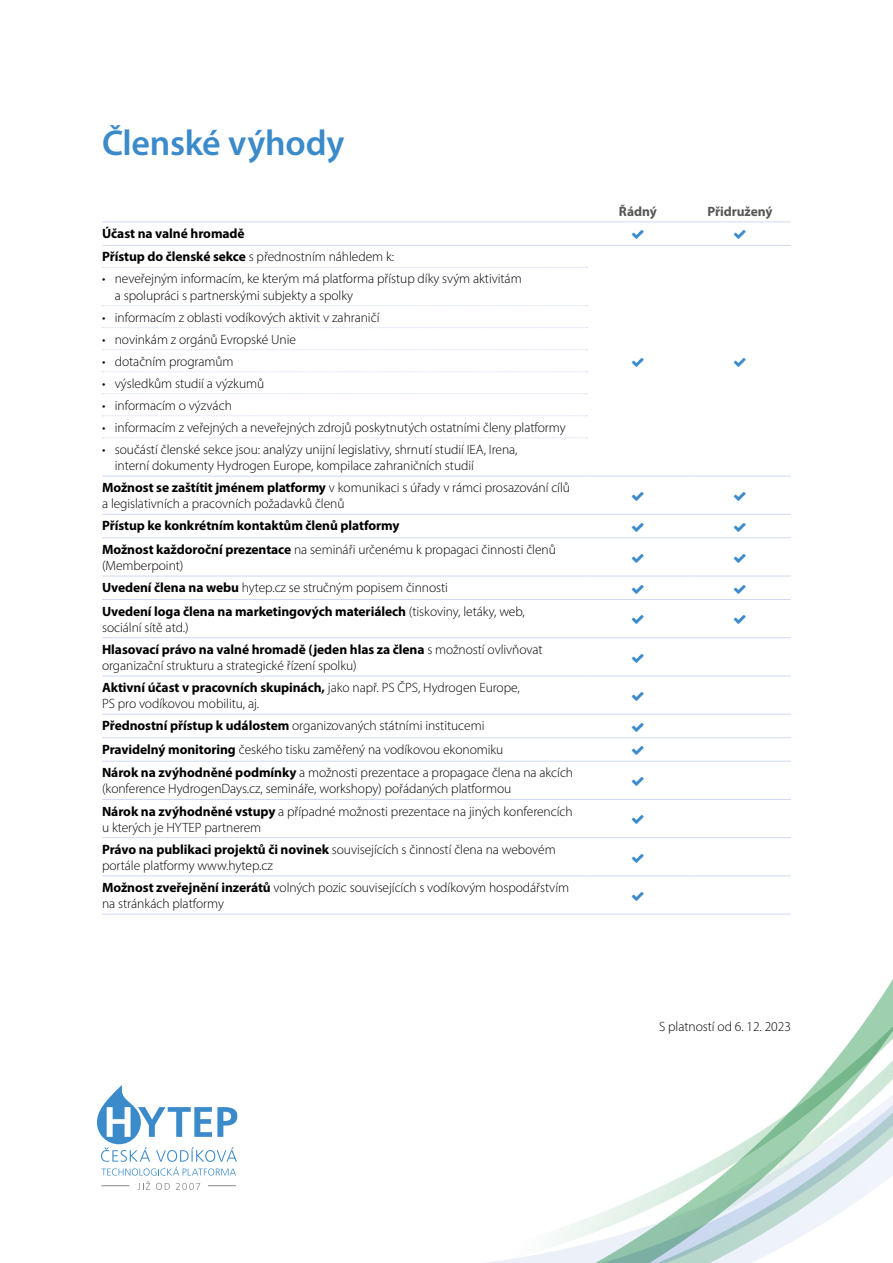
<style>
.page{position:relative;width:893px;height:1263px;background:#fff}
.page>*{position:absolute;margin:0;border:0;box-sizing:border-box;transform-origin:0 0}
.t1{font:600 36px "Myriad Pro";letter-spacing:-.01em;color:#3b8aca}
.t2{font:300 13.5px/16.2px "Myriad Pro";letter-spacing:-.005em;color:#000}
.t3{font:700 13.5px/23.5px "Myriad Pro";letter-spacing:-.005em;color:#000}
.t4{font:700 13.5px "Myriad Pro";letter-spacing:-.005em;color:#575756}
.s1{font-weight:300}
.s2{font-weight:700}
</style>
<div class="page">
<svg style="left:102px;top:675px;width:791px;height:588px"></svg>
<div style="left:0;top:987px;width:408px;height:276px;background:#fff"></div>
<svg style="left:138px;top:1181px;width:12px;height:9px"></svg>
<svg style="left:156px;top:1183px;width:14px;height:7px"></svg>
<svg style="left:176px;top:1183px;width:24px;height:7px"></svg>
<svg style="left:97px;top:1085px;width:140px;height:90px"></svg>
<svg style="left:101px;top:1185px;width:28px;height:1px"></svg>
<svg style="left:208px;top:1185px;width:28px;height:1px"></svg>
<hr style="left:102px;top:221px;width:485px;height:1px;background:#cedaf1">
<hr style="left:587px;top:221px;width:102px;height:1px;background:#cedaf1">
<hr style="left:689px;top:221px;width:102px;height:1px;background:#cedaf1">
<hr style="left:102px;top:245px;width:485px;height:1px;background:#cedaf1">
<hr style="left:587px;top:245px;width:102px;height:1px;background:#cedaf1">
<hr style="left:689px;top:245px;width:102px;height:1px;background:#cedaf1">
<hr style="left:102px;top:476px;width:485px;height:1px;background:#cedaf1">
<hr style="left:587px;top:476px;width:102px;height:1px;background:#cedaf1">
<hr style="left:689px;top:476px;width:102px;height:1px;background:#cedaf1">
<hr style="left:102px;top:514px;width:485px;height:1px;background:#cedaf1">
<hr style="left:587px;top:514px;width:102px;height:1px;background:#cedaf1">
<hr style="left:689px;top:514px;width:102px;height:1px;background:#cedaf1">
<hr style="left:102px;top:537px;width:485px;height:1px;background:#cedaf1">
<hr style="left:587px;top:537px;width:102px;height:1px;background:#cedaf1">
<hr style="left:689px;top:537px;width:102px;height:1px;background:#cedaf1">
<hr style="left:102px;top:576px;width:485px;height:1px;background:#cedaf1">
<hr style="left:587px;top:576px;width:102px;height:1px;background:#cedaf1">
<hr style="left:689px;top:576px;width:102px;height:1px;background:#cedaf1">
<hr style="left:102px;top:599px;width:485px;height:1px;background:#cedaf1">
<hr style="left:587px;top:599px;width:102px;height:1px;background:#cedaf1">
<hr style="left:689px;top:599px;width:102px;height:1px;background:#cedaf1">
<hr style="left:102px;top:637px;width:485px;height:1px;background:#cedaf1">
<hr style="left:587px;top:637px;width:102px;height:1px;background:#cedaf1">
<hr style="left:689px;top:637px;width:102px;height:1px;background:#cedaf1">
<hr style="left:102px;top:676px;width:485px;height:1px;background:#cedaf1">
<hr style="left:587px;top:676px;width:102px;height:1px;background:#cedaf1">
<hr style="left:689px;top:676px;width:102px;height:1px;background:#cedaf1">
<hr style="left:102px;top:714px;width:485px;height:1px;background:#cedaf1">
<hr style="left:587px;top:714px;width:102px;height:1px;background:#cedaf1">
<hr style="left:689px;top:714px;width:102px;height:1px;background:#cedaf1">
<hr style="left:102px;top:737px;width:485px;height:1px;background:#cedaf1">
<hr style="left:587px;top:737px;width:102px;height:1px;background:#cedaf1">
<hr style="left:689px;top:737px;width:102px;height:1px;background:#cedaf1">
<hr style="left:102px;top:761px;width:485px;height:1px;background:#cedaf1">
<hr style="left:587px;top:761px;width:102px;height:1px;background:#cedaf1">
<hr style="left:689px;top:761px;width:102px;height:1px;background:#cedaf1">
<hr style="left:102px;top:799px;width:485px;height:1px;background:#cedaf1">
<hr style="left:587px;top:799px;width:102px;height:1px;background:#cedaf1">
<hr style="left:689px;top:799px;width:102px;height:1px;background:#cedaf1">
<hr style="left:102px;top:837px;width:485px;height:1px;background:#cedaf1">
<hr style="left:587px;top:837px;width:102px;height:1px;background:#cedaf1">
<hr style="left:689px;top:837px;width:102px;height:1px;background:#cedaf1">
<hr style="left:102px;top:875px;width:485px;height:1px;background:#cedaf1">
<hr style="left:587px;top:875px;width:102px;height:1px;background:#cedaf1">
<hr style="left:689px;top:875px;width:102px;height:1px;background:#cedaf1">
<hr style="left:587px;top:914px;width:102px;height:1px;background:#cedaf1">
<hr style="left:102px;top:914px;width:485px;height:1px;background:#cedaf1">
<hr style="left:689px;top:914px;width:102px;height:1px;background:#cedaf1">
<svg style="left:102px;top:267px;width:485px;height:1px"></svg>
<svg style="left:102px;top:305px;width:485px;height:1px"></svg>
<svg style="left:102px;top:327px;width:485px;height:1px"></svg>
<svg style="left:102px;top:349px;width:485px;height:1px"></svg>
<svg style="left:102px;top:371px;width:485px;height:1px"></svg>
<svg style="left:102px;top:393px;width:485px;height:1px"></svg>
<svg style="left:102px;top:415px;width:485px;height:1px"></svg>
<svg style="left:102px;top:437px;width:485px;height:1px"></svg>
<svg style="left:632px;top:692px;width:12px;height:9px"></svg>
<svg style="left:632px;top:723px;width:12px;height:9px"></svg>
<svg style="left:632px;top:746px;width:12px;height:9px"></svg>
<svg style="left:632px;top:777px;width:12px;height:9px"></svg>
<svg style="left:632px;top:815px;width:12px;height:9px"></svg>
<svg style="left:632px;top:853px;width:12px;height:9px"></svg>
<svg style="left:632px;top:892px;width:12px;height:9px"></svg>
<h1 class="t1" style="left:102px;top:120px;width:244px">Členské výhody</h1>
<p class="t3" style="left:102px;top:221px;width:294px">Účast na valné hromadě<br>Přístup do členské sekce <span class="s1">s přednostním náhledem k:</span></p>
<p class="t2" style="left:115px;top:271px;width:408px;text-indent:-13px">• neveřejným informacím, ke kterým má platforma přístup díky svým aktivitám a spolupráci s partnerskými subjekty a spolky</p>
<p class="t2" style="left:102px;top:309px;width:279px">• informacím z oblasti vodíkových aktivit v zahraničí</p>
<p class="t2" style="left:102px;top:331px;width:195px">• novinkám z orgánů Evropské Unie</p>
<p class="t2" style="left:102px;top:353px;width:133px">• dotačním programům</p>
<p class="t2" style="left:102px;top:375px;width:164px">• výsledkům studií a výzkumů</p>
<p class="t2" style="left:102px;top:397px;width:131px">• informacím o výzvách</p>
<p class="t2" style="left:102px;top:419px;width:465px">• informacím z veřejných a neveřejných zdrojů poskytnutých ostatními členy platformy</p>
<p class="t2" style="left:115px;top:441px;width:404px;text-indent:-13px">• součástí členské sekce jsou: analýzy unijní legislativy, shrnutí studií IEA, Irena, interní dokumenty Hydrogen Europe, kompilace zahraničních studií</p>
<p class="t2" style="left:102px;top:479px;width:469px"><span class="s2">Možnost se zaštítit jménem platformy</span> v komunikaci s úřady v rámci prosazování cílů a legislativních a pracovních požadavků členů</p>
<p class="t3" style="left:102px;top:514px;width:455px">Přístup ke konkrétním kontaktům členů platformy<br>Možnost každoroční prezentace <span class="s1">na semináři určenému k propagaci činnosti členů</span></p>
<p class="t2" style="left:102px;top:554px;width:348px;line-height:22px">(Memberpoint)<br><span class="s2">Uvedení člena na webu</span> hytep.cz se stručným popisem činnosti</p>
<p class="t3" style="left:102px;top:602px;width:424px;line-height:16.2px">Uvedení loga člena na marketingových materiálech <span class="s1">(tiskoviny, letáky, web, sociální sítě atd.)</span></p>
<p class="t2" style="left:102px;top:641px;width:442px"><span class="s2">Hlasovací právo na valné hromadě (jeden hlas za člena</span> s možností ovlivňovat organizační strukturu a strategické řízení spolku)</p>
<p class="t2" style="left:102px;top:679px;width:419px"><span class="s2">Aktivní účast v pracovních skupinách,</span> jako např. PS ČPS, Hydrogen Europe,<br>PS pro vodíkovou mobilitu, aj.</p>
<p class="t2" style="left:102px;top:714px;width:473px;line-height:23.5px"><span class="s2">Přednostní přístup k událostem</span> organizovaných státními institucemi<br><span class="s2">Pravidelný monitoring</span> českého tisku zaměřený na vodíkovou ekonomiku<br><span class="s2">Nárok na zvýhodněné podmínky</span> a možnosti prezentace a propagace člena na akcích</p>
<p class="t2" style="left:102px;top:778px;width:472px;line-height:22px">(konference HydrogenDays.cz, semináře, workshopy) pořádaných platformou<br><span class="s2">Nárok na zvýhodněné vstupy</span> a případné možnosti prezentace na jiných konferencích</p>
<p class="t2" style="left:102px;top:816px;width:455px;line-height:22px">u kterých je HYTEP partnerem<br><span class="s2">Právo na publikaci projektů či novinek</span> souvisejících s činností člena na webovém</p>
<p class="t2" style="left:102px;top:854px;width:469px;line-height:22px">portále platformy www.hytep.cz<br><span class="s2">Možnost zveřejnění inzerátů</span> volných pozic souvisejících s vodíkovým hospodářstvím</p>
<p class="t2" style="left:102px;top:895px;width:123px">na stránkách platformy</p>
<p class="t4" style="left:619px;top:203px;width:39px">Řádný</p>
<p class="t4" style="left:707px;top:203px;width:67px">Přidružený</p>
<p class="t2" style="left:659px;top:1018px;width:133px">S platností od 6. 12. 2023</p>
</div>
